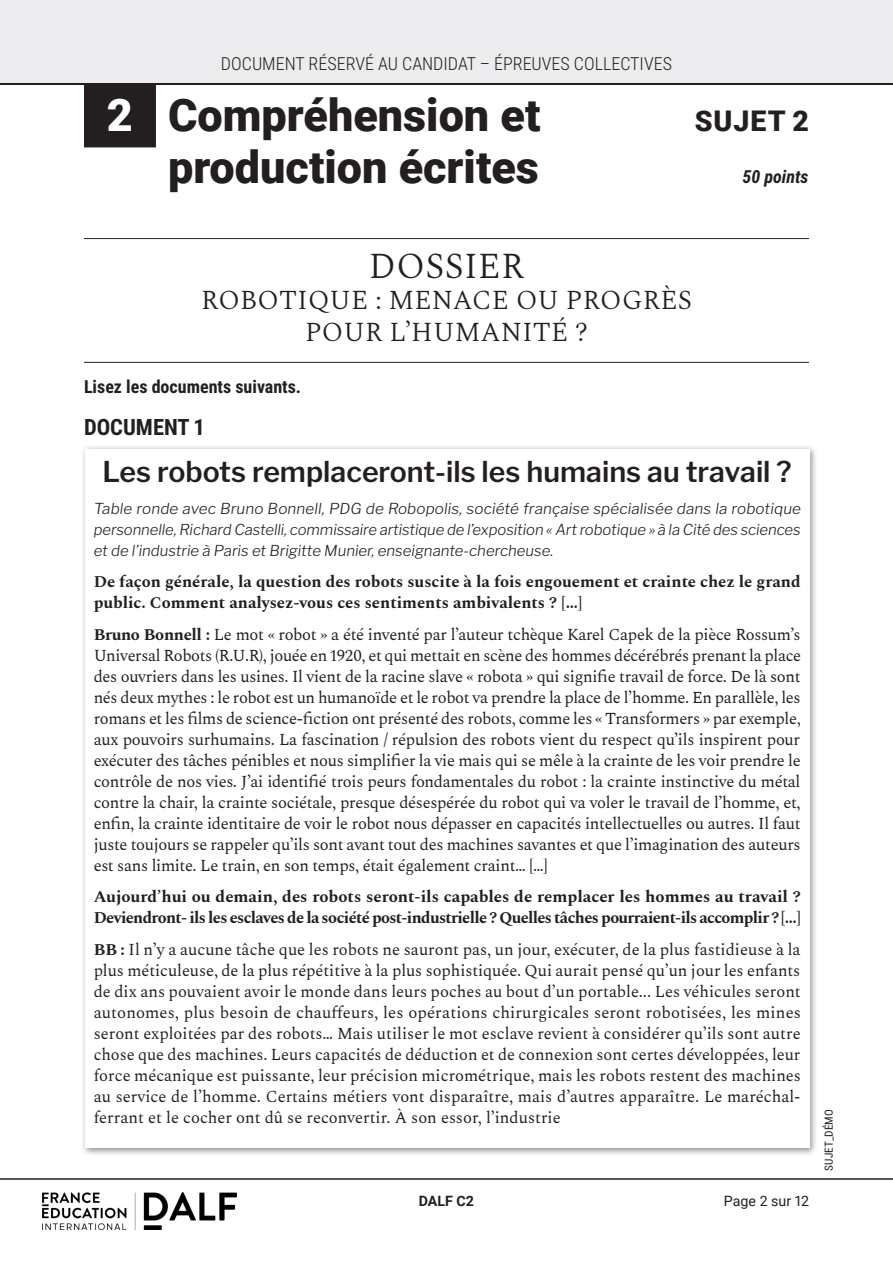
<style>
.page{position:relative;width:893px;height:1263px;background:#fff}
.page>*{position:absolute;margin:0;border:0;box-sizing:border-box;transform-origin:0 0}
.t1{font:900 45px "Roboto";color:#231f20}
.Dossier{font:300 36px "Spectral";letter-spacing:.01em;color:#231f20}
.Doc_PE___titre{font:600 28.5px "Libre Franklin";color:#231f20}
.t2{font:900 28.5px "Roboto";letter-spacing:.035em;color:#231f20}
.Dossier-2{font:300 27px/31.5px "Spectral";letter-spacing:.01em;color:#231f20;text-align:center}
.t3{font:700 22.5px "Roboto Condensed";color:#231f20}
.t4{font:300 18px "Roboto Condensed";color:#231f20}
.Consigne_compétence{font:700 18px "Roboto Condensed";color:#231f20}
.t5{font:italic 700 18px "Roboto Condensed";color:#231f20}
.Doc_PE___txt{font:16.5px/21px "Spectral";letter-spacing:-.01em;color:#231f20;text-align:justify}
.Doc_PE___txt-2{font:700 16.5px/21px "Spectral";letter-spacing:-.035em;color:#231f20}
.Doc_PE___txt-3{font:700 16.5px/21px "Spectral";color:#231f20}
.Doc_PE___txt-4{font:italic 300 15px/21px "Libre Franklin";color:#231f20;text-align:justify}
.t6{font:14.25px "Roboto";color:#231f20}
.t7{font:700 14.25px "Roboto";color:#231f20}
.t8{font:11.25px "Roboto Condensed";color:#231f20}
.s1{color:#fff}
.s2{font-weight:700}
</style>
<div class="page">
<hr style="left:0;top:1178px;width:893px;height:2px;background:#231f20">
<div style="left:0;top:0;width:893px;height:83px;background:#ececee"></div>
<hr style="left:0;top:83px;width:893px;height:2px;background:#231f20">
<img style="left:43px;top:1192px;width:194px;height:38px">
<div style="left:84px;top:84px;width:72px;height:63px;background:#231f20"></div>
<hr style="left:84px;top:238px;width:725px;height:1px;background:#231f20">
<hr style="left:84px;top:362px;width:725px;height:1px;background:#231f20">
<div style="left:80px;top:445px;width:738px;height:711px;background:#231f20;opacity:.5"></div>
<div style="left:85px;top:449px;width:725px;height:699px;background:#fff"></div>
<p class="t4" style="left:221px;top:51px;width:453px">DOCUMENT RÉSERVÉ AU CANDIDAT – ÉPREUVES COLLECTIVES</p>
<p class="t1" style="left:107px;top:83px;width:435px"><span class="s1">2</span> Compréhension et</p>
<p class="t1" style="left:168px;top:136px;width:372px">production écrites</p>
<p class="t2" style="left:695px;top:101px;width:116px">SUJET 2</p>
<p class="t5" style="left:742px;top:164px;width:68px">50 points</p>
<p class="Dossier" style="left:369px;top:240px;width:157px">DOSSIER</p>
<p class="Dossier-2" style="left:201px;top:285px;width:492px">ROBOTIQUE : MENACE OU PROGRÈS<br>POUR L’HUMANITÉ ?</p>
<p class="Consigne_compétence" style="left:84px;top:374px;width:219px">Lisez les documents suivants.</p>
<p class="t3" style="left:84px;top:412px;width:121px">Document 1</p>
<p class="Doc_PE___titre" style="left:103px;top:449px;width:691px">Les robots remplaceront-ils les humains au travail ?</p>
<p class="Doc_PE___txt-4" style="left:94px;top:497px;width:709px">Table ronde avec Bruno Bonnell, PDG de Robopolis, société française spécialisée dans la robotique personnelle, Richard Castelli, commissaire artistique de l’exposition « Art robotique » à la Cité des sciences et de l’industrie à Paris et Brigitte Munier, enseignante-chercheuse.</p>
<p class="Doc_PE___txt-3" style="left:94px;top:572px;width:708px">De façon générale, la question des robots suscite à la fois engouement et crainte chez le grand public. Comment analysez-vous ces sentiments ambivalents ? […]</p>
<p class="Doc_PE___txt" style="left:94px;top:624px;width:709px"><span class="s2">Bruno Bonnell :</span> Le mot « robot » a été inventé par l’auteur tchèque Karel Capek de la pièce Rossum’s Universal Robots (R.U.R), jouée en 1920, et qui mettait en scène des hommes décérébrés prenant la place des ouvriers dans les usines. Il vient de la racine slave « robota » qui signifie travail de force. De là sont nés deux mythes : le robot est un humanoïde et le robot va prendre la place de l’homme. En parallèle, les romans et les films de science-fiction ont présenté des robots, comme les « Transformers » par exemple, aux pouvoirs surhumains. La fascination / répulsion des robots vient du respect qu’ils inspirent pour exécuter des tâches pénibles et nous simplifier la vie mais qui se mêle à la crainte de les voir prendre le contrôle de nos vies. J’ai identifié trois peurs fondamentales du robot : la crainte instinctive du métal contre la chair, la crainte sociétale, presque désespérée du robot qui va voler le travail de l’homme, et, enfin, la crainte identitaire de voir le robot nous dépasser en capacités intellectuelles ou autres. Il faut juste toujours se rappeler qu’ils sont avant tout des machines savantes et que l’imagination des auteurs est sans limite. Le train, en son temps, était également craint… […]</p>
<p class="Doc_PE___txt-2" style="left:94px;top:887px;width:709px">Aujourd’hui ou demain, des robots seront-ils capables de remplacer les hommes au travail ?<br>Deviendront- ils les esclaves de la société post-industrielle ? Quelles tâches pourraient-ils accomplir ? […]</p>
<p class="Doc_PE___txt" style="left:94px;top:939px;width:709px"><span class="s2">BB :</span> Il n’y a aucune tâche que les robots ne sauront pas, un jour, exécuter, de la plus fastidieuse à la plus méticuleuse, de la plus répétitive à la plus sophistiquée. Qui aurait pensé qu’un jour les enfants de dix ans pouvaient avoir le monde dans leurs poches au bout d’un portable... Les véhicules seront autonomes, plus besoin de chauffeurs, les opérations chirurgicales seront robotisées, les mines seront exploitées par des robots… Mais utiliser le mot esclave revient à considérer qu’ils sont autre chose que des machines. Leurs capacités de déduction et de connexion sont certes développées, leur force mécanique est puissante, leur précision micrométrique, mais les robots restent des machines au service de l’homme. Certains métiers vont disparaître, mais d’autres apparaître. Le maréchal&shy;ferrant et le cocher ont dû se reconvertir. À son essor, l’industrie</p>
<p class="t7" style="left:419px;top:1190px;width:57px">DALF C2</p>
<p class="t6" style="left:724px;top:1190px;width:87px">Page 2 sur 12</p>
<p class="t8" style="left:821px;top:1170px;width:62px;rotate:-90deg">SUJET_DÉMO</p>
</div>
